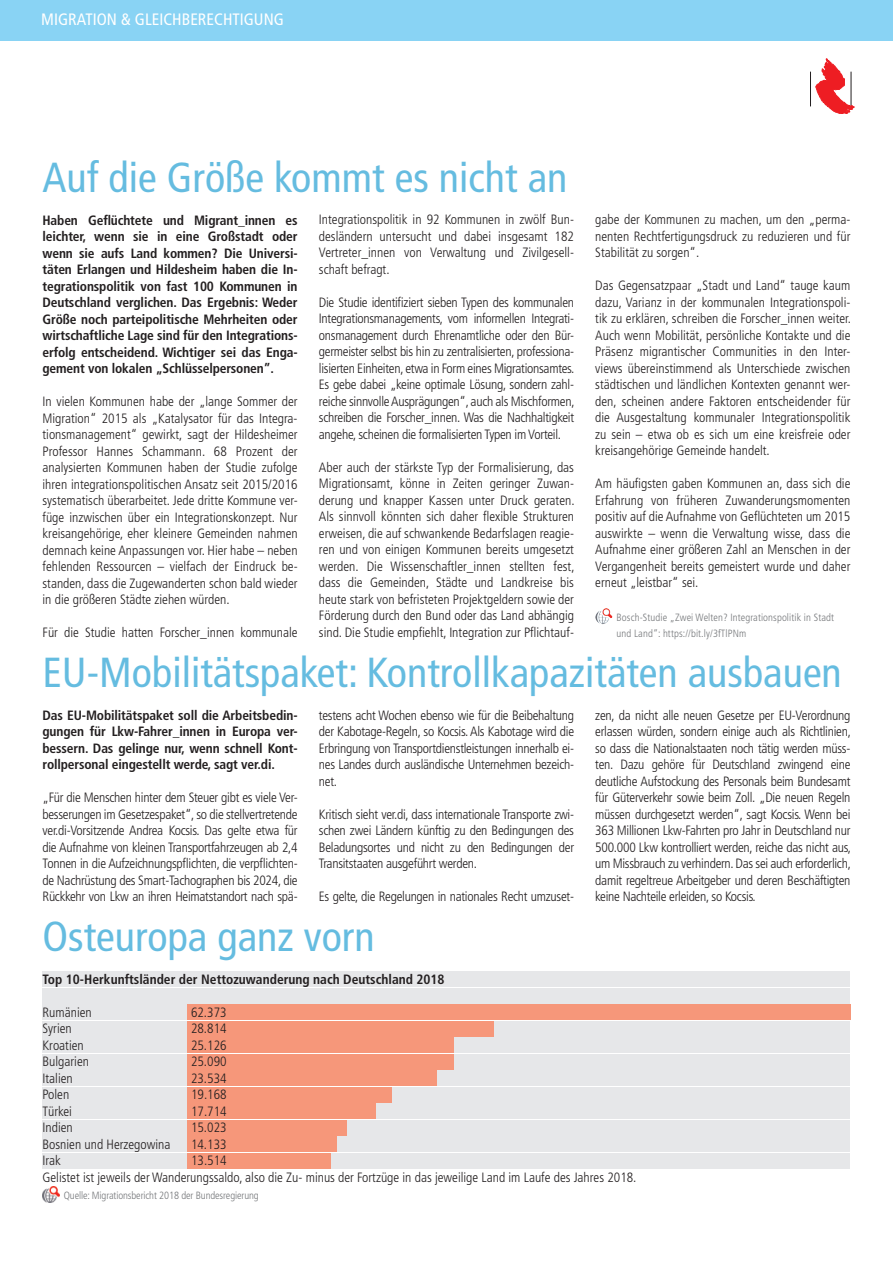
<style>
.page{position:relative;width:893px;height:1263px;background:#fff}
.page>*{position:absolute;margin:0;border:0;box-sizing:border-box;transform-origin:0 0}
.t1{font:condensed 42px "Frutiger";color:#65bce0}
.t2{font:condensed 16.5px "Frutiger";color:#fff}
.t3{font:300 condensed 13.5px/16.5px "Frutiger";color:#231f20;text-align:justify}
.t4{font:700 condensed 13.5px/16.5px "Frutiger";letter-spacing:-.01em;color:#231f20;text-align:justify}
.t5{font:300 condensed 13.5px "Frutiger";letter-spacing:-.02em;color:#231f20}
.t6{font:300 condensed 10.5px/16.5px "Frutiger";letter-spacing:.01em;color:#76787b}
.t7{font:300 condensed 10.5px "Frutiger";letter-spacing:-.01em;color:#76787b}
</style>
<div class="page">
<div style="left:43px;top:972px;width:807px;height:15px;background:#e6e7e9"></div>
<div style="left:43px;top:988px;width:807px;height:15px;background:#e6e7e9"></div>
<div style="left:43px;top:1005px;width:807px;height:15px;background:#e6e7e9"></div>
<div style="left:43px;top:1021px;width:807px;height:15px;background:#e6e7e9"></div>
<div style="left:43px;top:1038px;width:807px;height:15px;background:#e6e7e9"></div>
<div style="left:43px;top:1054px;width:807px;height:15px;background:#e6e7e9"></div>
<div style="left:43px;top:1071px;width:807px;height:15px;background:#e6e7e9"></div>
<div style="left:43px;top:1087px;width:807px;height:15px;background:#e6e7e9"></div>
<div style="left:43px;top:1104px;width:807px;height:15px;background:#e6e7e9"></div>
<div style="left:43px;top:1120px;width:807px;height:15px;background:#e6e7e9"></div>
<div style="left:43px;top:1137px;width:807px;height:15px;background:#e6e7e9"></div>
<div style="left:43px;top:1153px;width:807px;height:15px;background:#e6e7e9"></div>
<div style="left:187px;top:1005px;width:663px;height:15px;background:#f6977a"></div>
<div style="left:187px;top:1021px;width:306px;height:15px;background:#f6977a"></div>
<div style="left:187px;top:1038px;width:267px;height:15px;background:#f6977a"></div>
<div style="left:187px;top:1054px;width:267px;height:15px;background:#f6977a"></div>
<div style="left:187px;top:1071px;width:250px;height:15px;background:#f6977a"></div>
<div style="left:187px;top:1087px;width:204px;height:15px;background:#f6977a"></div>
<div style="left:187px;top:1104px;width:188px;height:15px;background:#f6977a"></div>
<div style="left:187px;top:1120px;width:160px;height:15px;background:#f6977a"></div>
<div style="left:187px;top:1137px;width:150px;height:15px;background:#f6977a"></div>
<div style="left:187px;top:1153px;width:144px;height:15px;background:#f6977a"></div>
<div style="left:0;top:0;width:893px;height:28px;background:#89d3f4"></div>
<div style="left:0;top:13px;width:893px;height:28px;background:#89d3f4"></div>
<hr style="left:810px;top:72px;width:1px;height:34px;background:#231f20">
<svg style="left:816px;top:59px;width:38px;height:55px"></svg>
<img style="left:43px;top:1186px;width:17px;height:16px">
<img style="left:595px;top:608px;width:17px;height:16px">
<p class="t2" style="left:41px;top:10px;width:244px">MIGRATION &amp; GLEICHBERECHTIGUNG</p>
<h1 class="t1" style="left:43px;top:153px;width:526px">Auf die Größe kommt es nicht an</h1>
<p class="t4" style="left:43px;top:212px;width:257px">Haben Geflüchtete und Migrant_innen es leichter, wenn sie in eine Großstadt oder wenn sie aufs Land kommen? Die Universi&shy;täten Erlangen und Hildesheim haben die In&shy;tegrationspolitik von fast 100 Kommunen in Deutschland verglichen. Das Ergebnis: Weder Größe noch parteipolitische Mehrheiten oder wirtschaftliche Lage sind für den Integrations&shy;erfolg entscheidend. Wichtiger sei das Enga&shy;gement von lokalen „Schlüsselpersonen”.</p>
<p class="t3" style="left:43px;top:393px;width:257px">In vielen Kommunen habe der „lange Sommer der Migration“ 2015 als „Katalysator für das Integra&shy;tionsmanagement“ gewirkt, sagt der Hildesheimer Professor Hannes Schammann. 68 Prozent der analysierten Kommunen haben der Studie zufolge ihren integrationspolitischen Ansatz seit 2015/2016 systematisch überarbeitet. Jede dritte Kommune ver&shy;füge inzwischen über ein Integrationskonzept. Nur kreisangehörige, eher kleinere Gemeinden nahmen demnach keine Anpassungen vor. Hier habe – neben fehlenden Ressourcen – vielfach der Eindruck be&shy;standen, dass die Zugewanderten schon bald wieder in die größeren Städte ziehen würden.</p>
<p class="t3" style="left:43px;top:624px;width:257px">Für die Studie hatten Forscher_innen kommunale</p>
<p class="t3" style="left:319px;top:212px;width:257px">Integrationspolitik in 92 Kommunen in zwölf Bun&shy;desländern untersucht und dabei insgesamt 182<br>Vertreter_innen von Verwaltung und Zivilgesell&shy;schaft befragt.</p>
<p class="t3" style="left:319px;top:294px;width:257px">Die Studie identifiziert sieben Typen des kommunalen Integrationsmanagements, vom informellen Integrati&shy;onsmanagement durch Ehrenamtliche oder den Bür&shy;germeister selbst bis hin zu zentralisierten, professiona&shy;lisierten Einheiten, etwa in Form eines Migrationsamtes.<br>Es gebe dabei „keine optimale Lösung, sondern zahl&shy;reiche sinnvolle Ausprägungen“, auch als Mischformen, schreiben die Forscher_innen. Was die Nachhaltigkeit angehe, scheinen die formalisierten Typen im Vorteil.</p>
<p class="t3" style="left:319px;top:459px;width:257px">Aber auch der stärkste Typ der Formalisierung, das Migrationsamt, könne in Zeiten geringer Zuwan&shy;derung und knapper Kassen unter Druck geraten.<br>Als sinnvoll könnten sich daher flexible Strukturen erweisen, die auf schwankende Bedarfslagen reagie&shy;ren und von einigen Kommunen bereits umgesetzt werden. Die Wissenschaftler_innen stellten fest, dass die Gemeinden, Städte und Landkreise bis heute stark von befristeten Projektgeldern sowie der Förderung durch den Bund oder das Land abhängig sind. Die Studie empfiehlt, Integration zur Pflichtauf-</p>
<p class="t3" style="left:595px;top:212px;width:257px">gabe der Kommunen zu machen, um den „perma&shy;nenten Rechtfertigungsdruck zu reduzieren und für Stabilität zu sorgen“.</p>
<p class="t3" style="left:595px;top:278px;width:257px">Das Gegensatzpaar „Stadt und Land“ tauge kaum dazu, Varianz in der kommunalen Integrationspoli&shy;tik zu erklären, schreiben die Forscher_innen weiter.<br>Auch wenn Mobilität, persönliche Kontakte und die Präsenz migrantischer Communities in den Inter&shy;views übereinstimmend als Unterschiede zwischen städtischen und ländlichen Kontexten genannt wer&shy;den, scheinen andere Faktoren entscheidender für die Ausgestaltung kommunaler Integrationspolitik zu sein – etwa ob es sich um eine kreisfreie oder kreisangehörige Gemeinde handelt.</p>
<p class="t3" style="left:595px;top:476px;width:257px">Am häufigsten gaben Kommunen an, dass sich die Erfahrung von früheren Zuwanderungsmomenten positiv auf die Aufnahme von Geflüchteten um 2015 auswirkte – wenn die Verwaltung wisse, dass die Aufnahme einer größeren Zahl an Menschen in der Vergangenheit bereits gemeistert wurde und daher erneut „leistbar“ sei.</p>
<p class="t6" style="left:617px;top:609px;width:219px">Bosch-Studie „Zwei Welten? Integrationspolitik in Stadt und Land“: https://bit.ly/3fTlPNm</p>
<h1 class="t1" style="left:43px;top:648px;width:801px">EU-Mobilitätspaket: Kontrollkapazitäten ausbauen</h1>
<p class="t4" style="left:43px;top:707px;width:257px">Das EU-Mobilitätspaket soll die Arbeitsbedin&shy;gungen für Lkw-Fahrer_innen in Europa ver&shy;bessern. Das gelinge nur, wenn schnell Kont&shy;rollpersonal eingestellt werde, sagt ver.di.</p>
<p class="t3" style="left:43px;top:789px;width:257px">„Für die Menschen hinter dem Steuer gibt es viele Ver&shy;besserungen im Gesetzespaket“, so die stellvertretende ver.di-Vorsitzende Andrea Kocsis. Das gelte etwa für die Aufnahme von kleinen Transportfahrzeugen ab 2,4<br>Tonnen in die Aufzeichnungspflichten, die verpflichten&shy;de Nachrüstung des Smart-Tachographen bis 2024, die Rückkehr von Lkw an ihren Heimatstandort nach spä-</p>
<p class="t3" style="left:319px;top:707px;width:257px">testens acht Wochen ebenso wie für die Beibehaltung der Kabotage-Regeln, so Kocsis. Als Kabotage wird die Erbringung von Transportdienstleistungen innerhalb ei&shy;nes Landes durch ausländische Unternehmen bezeich&shy;net.</p>
<p class="t3" style="left:319px;top:806px;width:257px">Kritisch sieht ver.di, dass internationale Transporte zwi&shy;schen zwei Ländern künftig zu den Bedingungen des Beladungsortes und nicht zu den Bedingungen der Transitstaaten ausgeführt werden.</p>
<p class="t5" style="left:319px;top:889px;width:257px">Es gelte, die Regelungen in nationales Recht umzuset-</p>
<h1 class="t1" style="left:43px;top:912px;width:334px">Osteuropa ganz vorn</h1>
<p class="t3" style="left:595px;top:707px;width:257px">zen, da nicht alle neuen Gesetze per EU-Verordnung erlassen würden, sondern einige auch als Richtlinien, so dass die Nationalstaaten noch tätig werden müss&shy;ten. Dazu gehöre für Deutschland zwingend eine deutliche Aufstockung des Personals beim Bundesamt für Güterverkehr sowie beim Zoll. „Die neuen Regeln müssen durchgesetzt werden“, sagt Kocsis. Wenn bei 363 Millionen Lkw-Fahrten pro Jahr in Deutschland nur 500.000 Lkw kontrolliert werden, reiche das nicht aus, um Missbrauch zu verhindern. Das sei auch erforderlich, damit regeltreue Arbeitgeber und deren Beschäftigten keine Nachteile erleiden, so Kocsis.</p>
<p class="t4" style="left:43px;top:971px;width:404px">Top 10-Herkunftsländer der Nettozuwanderung nach Deutschland 2018</p>
<p class="t3" style="left:43px;top:1004px;width:51px">Rumänien</p>
<p class="t3" style="left:191px;top:1004px;width:37px">62.373</p>
<p class="t3" style="left:43px;top:1020px;width:31px">Syrien</p>
<p class="t3" style="left:191px;top:1020px;width:37px">28.814</p>
<p class="t3" style="left:43px;top:1037px;width:43px">Kroatien</p>
<p class="t3" style="left:191px;top:1037px;width:37px">25.126</p>
<p class="t3" style="left:43px;top:1053px;width:48px">Bulgarien</p>
<p class="t3" style="left:191px;top:1053px;width:37px">25.090</p>
<p class="t3" style="left:43px;top:1070px;width:32px">Italien</p>
<p class="t3" style="left:191px;top:1070px;width:37px">23.534</p>
<p class="t3" style="left:43px;top:1086px;width:28px">Polen</p>
<p class="t3" style="left:191px;top:1086px;width:37px">19.168</p>
<p class="t3" style="left:43px;top:1103px;width:31px">Türkei</p>
<p class="t3" style="left:191px;top:1103px;width:37px">17.714</p>
<p class="t3" style="left:43px;top:1119px;width:32px">Indien</p>
<p class="t3" style="left:191px;top:1119px;width:37px">15.023</p>
<p class="t3" style="left:43px;top:1136px;width:130px">Bosnien und Herzegowina</p>
<p class="t3" style="left:191px;top:1136px;width:37px">14.133</p>
<p class="t3" style="left:43px;top:1152px;width:20px">Irak</p>
<p class="t3" style="left:43px;top:1152px;width:595px;text-indent:149px">13.514<br>Gelistet ist jeweils der Wanderungssaldo, also die Zu- minus der Fortzüge in das jeweilige Land im Laufe des Jahres 2018.</p>
<p class="t7" style="left:64px;top:1189px;width:196px">Quelle: Migrationsbericht 2018 der Bundesregierung</p>
</div>
